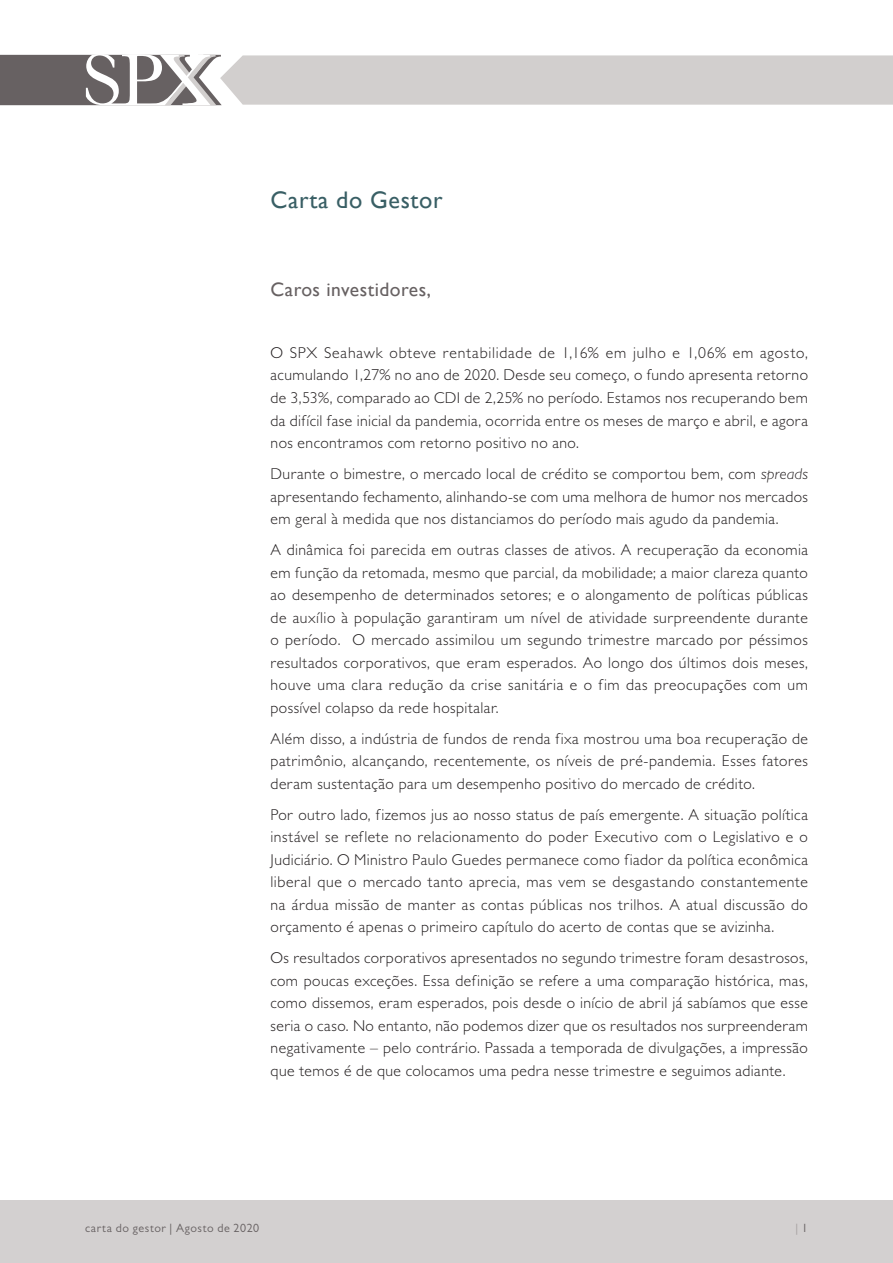
<style>
.page{position:relative;width:893px;height:1263px;background:#fff}
.page>*{position:absolute;margin:0;border:0;box-sizing:border-box;transform-origin:0 0}
.titulo{font:24px "Gill Sans";letter-spacing:.025em;color:#395f65}
.subtítulo{font:19.5px "Gill Sans";letter-spacing:.025em;color:#676162}
.texto{font:300 15.75px/22.5px "Gill Sans MT Pro";letter-spacing:.03em;color:#231f20;text-align:justify}
.t1{font:12px "Gill Sans MT Pro";letter-spacing:.05em;color:#676162}
.texto-2{font:12px "Gill Sans MT Pro";color:#a59fa0}
.s1{font-style:italic}
.s2{color:#676162}
</style>
<div class="page">
<div style="left:0;top:1200px;width:893px;height:63px;background:#d3d0d0"></div>
<svg style="left:0;top:54px;width:893px;height:51px"></svg>
<p class="titulo" style="left:271px;top:186px;width:173px">Carta do Gestor</p>
<p class="subtítulo" style="left:271px;top:278px;width:162px">Caros investidores,</p>
<p class="texto" style="left:271px;top:341px;width:539px">O SPX Seahawk obteve rentabilidade de 1,16% em julho e 1,06% em agosto, acumulando 1,27% no ano de 2020. Desde seu começo, o fundo apresenta retorno de 3,53%, comparado ao CDI de 2,25% no período. Estamos nos recuperando bem da difícil fase inicial da pandemia, ocorrida entre os meses de março e abril, e agora nos encontramos com retorno positivo no ano.</p>
<p class="texto" style="left:271px;top:462px;width:539px">Durante o bimestre, o mercado local de crédito se comportou bem, com <span class="s1">spreads </span>apresentando fechamento, alinhando-se com uma melhora de humor nos mercados em geral à medida que nos distanciamos do período mais agudo da pandemia.</p>
<p class="texto" style="left:271px;top:538px;width:539px">A dinâmica foi parecida em outras classes de ativos. A recuperação da economia em função da retomada, mesmo que parcial, da mobilidade; a maior clareza quanto ao desempenho de determinados setores; e o alongamento de políticas públicas de auxílio à população garantiram um nível de atividade surpreendente durante o período. O mercado assimilou um segundo trimestre marcado por péssimos resultados corporativos, que eram esperados. Ao longo dos últimos dois meses, houve uma clara redução da crise sanitária e o fim das preocupações com um possível colapso da rede hospitalar.</p>
<p class="texto" style="left:271px;top:727px;width:539px">Além disso, a indústria de fundos de renda fixa mostrou uma boa recuperação de patrimônio, alcançando, recentemente, os níveis de pré-pandemia. Esses fatores deram sustentação para um desempenho positivo do mercado de crédito.</p>
<p class="texto" style="left:271px;top:803px;width:539px">Por outro lado, fizemos jus ao nosso status de país emergente. A situação política instável se reflete no relacionamento do poder Executivo com o Legislativo e o Judiciário. O Ministro Paulo Guedes permanece como fiador da política econômica liberal que o mercado tanto aprecia, mas vem se desgastando constantemente na árdua missão de manter as contas públicas nos trilhos. A atual discussão do orçamento é apenas o primeiro capítulo do acerto de contas que se avizinha.</p>
<p class="texto" style="left:271px;top:946px;width:539px">Os resultados corporativos apresentados no segundo trimestre foram desastrosos, com poucas exceções. Essa definição se refere a uma comparação histórica, mas, como dissemos, eram esperados, pois desde o início de abril já sabíamos que esse seria o caso. No entanto, não podemos dizer que os resultados nos surpreenderam negativamente – pelo contrário. Passada a temporada de divulgações, a impressão que temos é de que colocamos uma pedra nesse trimestre e seguimos adiante.</p>
<p class="t1" style="left:85px;top:1221px;width:176px">carta do gestor | Agosto de 2020</p>
<p class="texto-2" style="left:795px;top:1221px;width:14px">| <span class="s2">1</span></p>
</div>
